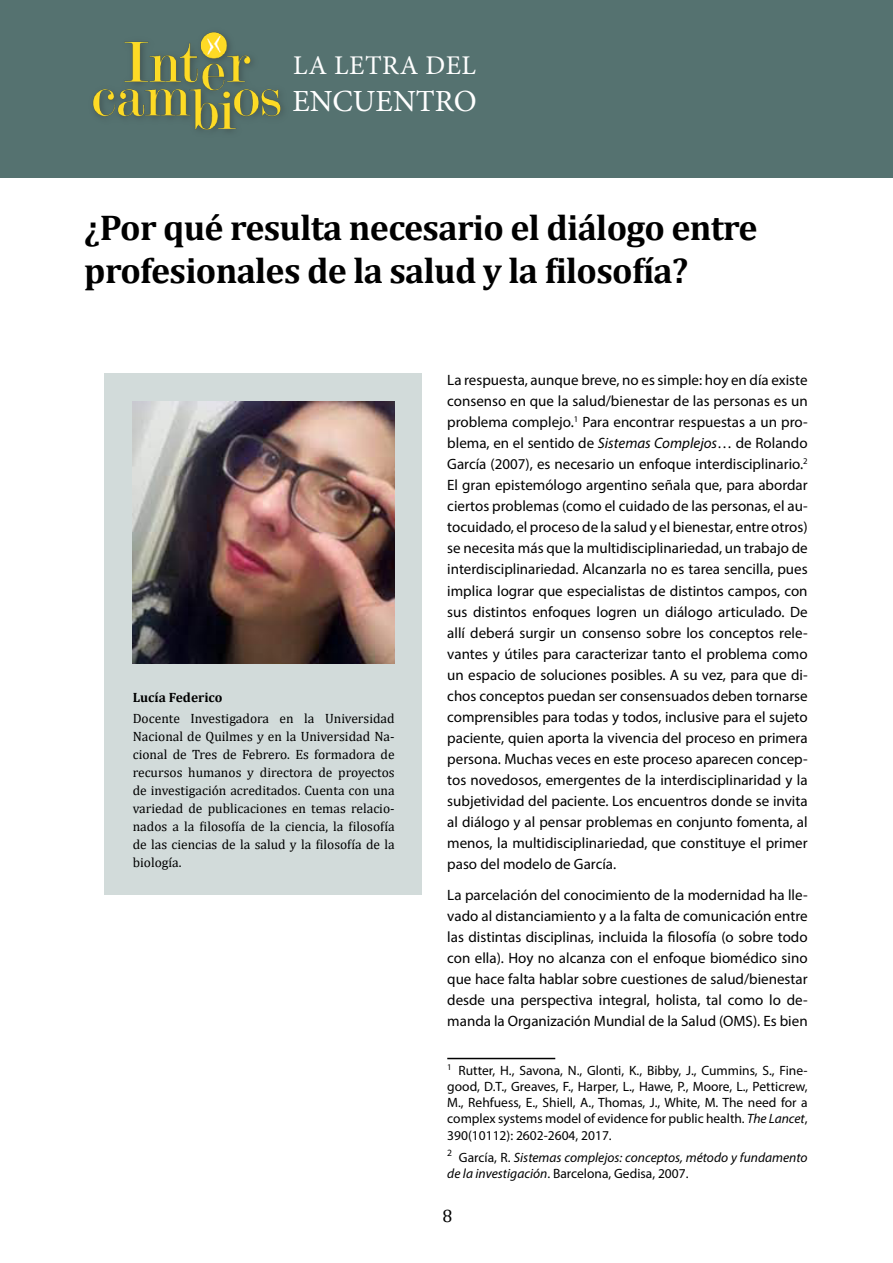
<style>
.page{position:relative;width:893px;height:1263px;background:#fff}
.page>*{position:absolute;margin:0;border:0;box-sizing:border-box;transform-origin:0 0}
.t1{font:700 36px/43.2px "Cambria";letter-spacing:-.02em;color:#000}
.t2{font:30.75px "Minion Pro";color:#fff}
.t3{font:27px "Minion Pro";letter-spacing:.02em;color:#fff}
.t4{font:18px "Cambria";color:#000}
.t5{font:15px/21px "Myriad Pro";color:#000;text-align:justify}
.t6{font:13.5px/18px "Cambria";color:#000;text-align:justify}
.t7{font:13.5px/16.2px "Myriad Pro";color:#000;text-align:justify}
.t8{font:italic 13.5px/16.2px "Myriad Pro";color:#000}
.t9{font:700 13.5px "Cambria";color:#000}
.s1{font-style:italic}
.s2{font-style:normal}
</style>
<div class="page">
<div style="left:0;top:0;width:893px;height:177px;background:#557270"></div>
<img style="left:92px;top:31px;width:191px;height:100px">
<hr style="left:447px;top:1058px;width:108px;height:1px;background:#000">
<div style="left:105px;top:373px;width:317px;height:522px;background:#d2dbda"></div>
<img style="left:133px;top:402px;width:262px;height:262px">
<h3 class="t3" style="left:293px;top:48px;width:185px">LA LETRA DEL</h3>
<h2 class="t2" style="left:292px;top:81px;width:186px">ENCUENTRO</h2>
<h1 class="t1" style="left:84px;top:205px;width:675px">¿Por qué resulta necesario el diálogo entre profesionales de la salud y la filosofía?</h1>
<p class="t9" style="left:133px;top:688px;width:91px">Lucía Federico</p>
<p class="t6" style="left:133px;top:709px;width:263px">Docente Investigadora en la Universidad Nacional de Quilmes y en la Universidad Na&shy;cional de Tres de Febrero. Es formadora de recursos humanos y directora de proyectos de investigación acreditados. Cuenta con una variedad de publicaciones en temas relacio&shy;nados a la filosofía de la ciencia, la filosofía de las ciencias de la salud y la filosofía de la biología.</p>
<p class="t5" style="left:447px;top:370px;width:362px">La respuesta, aunque breve, no es simple: hoy en día existe consenso en que la salud/bienestar de las personas es un problema complejo.<sup>1</sup> Para encontrar respuestas a un pro&shy;blema, en el sentido de <span class="s1">Sistemas Complejos</span>… de Rolando García (2007), es necesario un enfoque interdisciplinario.<sup>2<br></sup>El gran epistemólogo argentino señala que, para abordar ciertos problemas (como el cuidado de las personas, el au&shy;tocuidado, el proceso de la salud y el bienestar, entre otros) se necesita más que la multidisciplinariedad, un trabajo de interdisciplinariedad. Alcanzarla no es tarea sencilla, pues implica lograr que especialistas de distintos campos, con sus distintos enfoques logren un diálogo articulado. De allí deberá surgir un consenso sobre los conceptos rele&shy;vantes y útiles para caracterizar tanto el problema como un espacio de soluciones posibles. A su vez, para que di&shy;chos conceptos puedan ser consensuados deben tornarse comprensibles para todas y todos, inclusive para el sujeto paciente, quien aporta la vivencia del proceso en primera persona. Muchas veces en este proceso aparecen concep&shy;tos novedosos, emergentes de la interdisciplinaridad y la subjetividad del paciente. Los encuentros donde se invita al diálogo y al pensar problemas en conjunto fomenta, al menos, la multidisciplinariedad, que constituye el primer paso del modelo de García.</p>
<p class="t5" style="left:447px;top:884px;width:362px">La parcelación del conocimiento de la modernidad ha lle&shy;vado al distanciamiento y a la falta de comunicación entre las distintas disciplinas, incluida la filosofía (o sobre todo con ella). Hoy no alcanza con el enfoque biomédico sino que hace falta hablar sobre cuestiones de salud/bienestar desde una perspectiva integral, holista, tal como lo de&shy;manda la Organización Mundial de la Salud (OMS). Es bien</p>
<p class="t7" style="left:447px;top:1062px;width:362px"><sup>1</sup> Rutter, H., Savona, N., Glonti, K., Bibby, J., Cummins, S., Fine&shy;good, D.T., Greaves, F., Harper, L., Hawe, P., Moore, L., Petticrew, M., Rehfuess, E., Shiell, A., Thomas, J., White, M. The need for a complex systems model of evidence for public health. <span class="s1">The Lancet</span>, 390(10112): 2602-2604, 2017.</p>
<p class="t8" style="left:447px;top:1149px;width:362px"><sup>2</sup> <span class="s2">García, R.</span> Sistemas complejos: conceptos, método y fundamento de la investigación<span class="s2">. Barcelona, Gedisa, 2007.</span></p>
<p class="t4" style="left:443px;top:1205px;width:11px">8</p>
</div>
